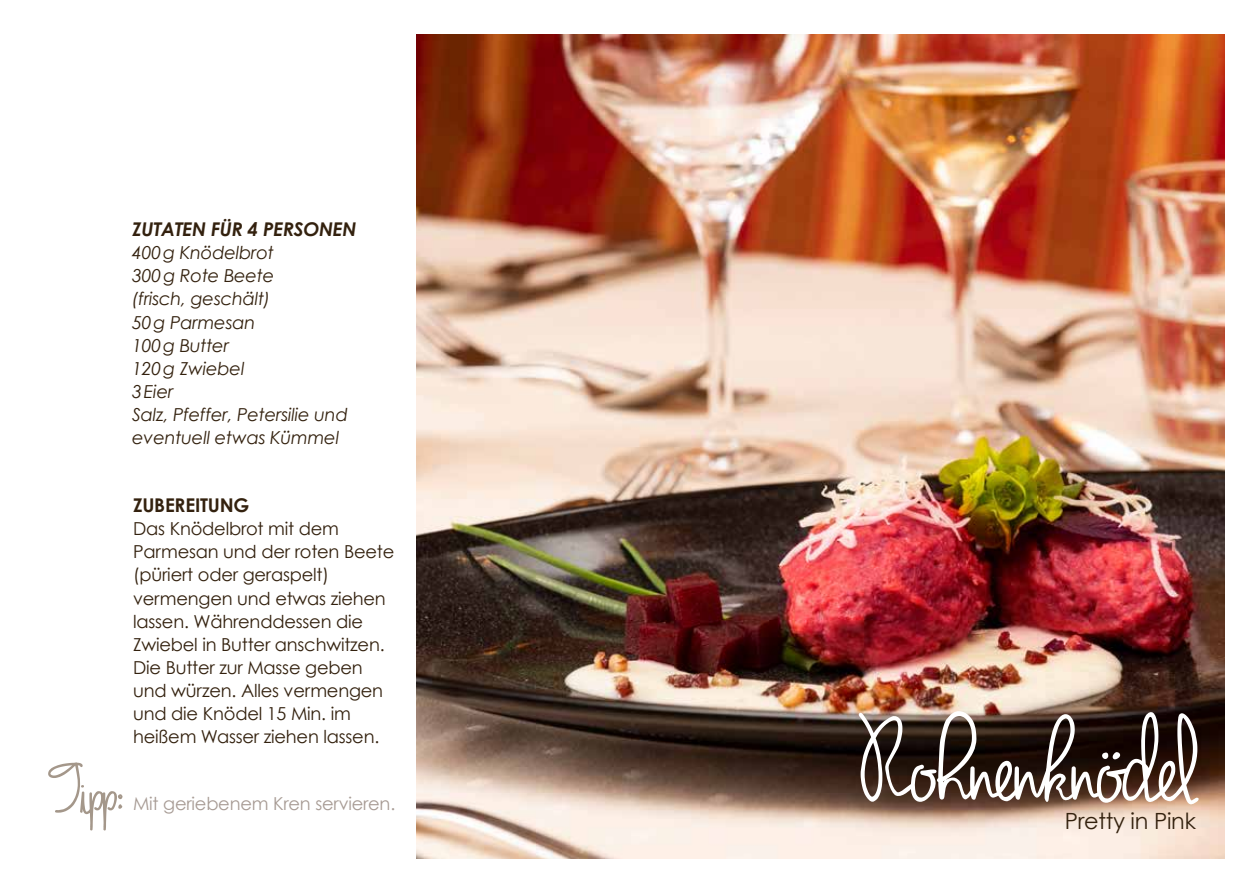
<style>
.page{position:relative;width:1259px;height:893px;background:#fff}
.page>*{position:absolute;margin:0;border:0;box-sizing:border-box;transform-origin:0 0}
.t1{font:22.35px "Century Gothic";letter-spacing:-.01em;color:#33210e}
.t2{font:italic 700 18.9px "Century Gothic";letter-spacing:-.01em;color:#33210e}
.t3{font:700 18.9px "Century Gothic";letter-spacing:-.01em;color:#33210e}
.t4{font:17.85px/23.1px "Century Gothic";letter-spacing:-.01em;color:#33210e}
.t5{font:italic 17.85px/23.1px "Century Gothic";letter-spacing:-.01em;color:#33210e}
.t6{font:17.85px "Century Gothic";letter-spacing:-.01em;color:#a79b94}
</style>
<div class="page">
<img style="left:417px;top:34px;width:808px;height:825px">
<svg style="left:48px;top:762px;width:74px;height:68px"></svg>
<svg style="left:858px;top:711px;width:340px;height:94px"></svg>
<p class="t2" style="left:132px;top:217px;width:226px">ZUTATEN FÜR 4 PERSONEN</p>
<p class="t5" style="left:132px;top:241px;width:217px">400g Knödelbrot<br>300g Rote Beete<br>(frisch, geschält)<br>50g Parmesan<br>100g Butter<br>120g Zwiebel<br>3Eier<br>Salz, Pfeffer, Petersilie und eventuell etwas Kümmel</p>
<p class="t3" style="left:133px;top:493px;width:118px">ZUBEREITUNG</p>
<p class="t4" style="left:133px;top:517px;width:263px">Das Knödelbrot mit dem<br>Parmesan und der roten Beete (püriert oder geraspelt) vermengen und etwas ziehen lassen. Währenddessen die<br>Zwiebel in Butter anschwitzen.<br>Die Butter zur Masse geben und würzen. Alles vermengen und die Knödel 15 Min. im heißem Wasser ziehen lassen.</p>
<p class="t6" style="left:133px;top:793px;width:264px">Mit geriebenem Kren servieren.</p>
<p class="t1" style="left:1064px;top:807px;width:133px">Pretty in Pink</p>
</div>
